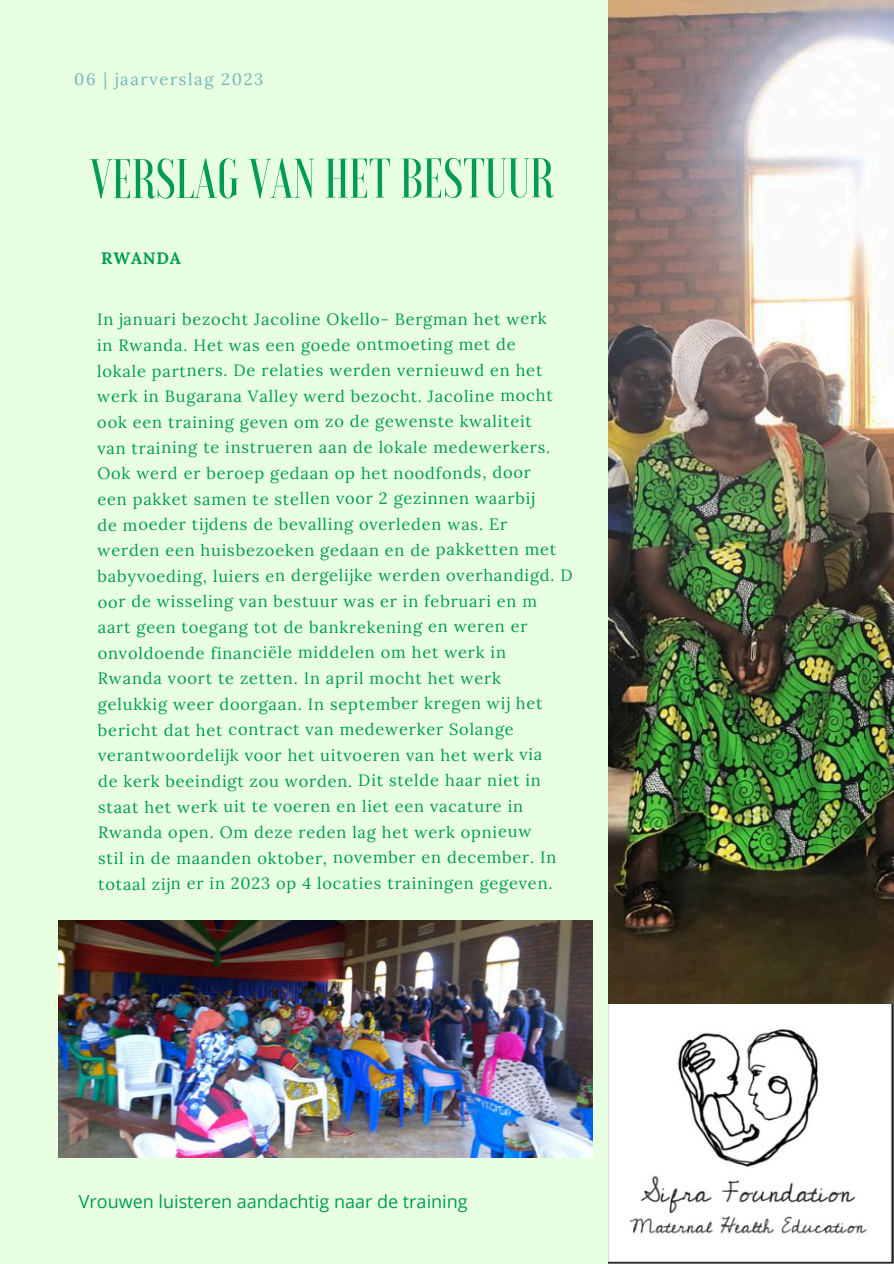
<style>
.page{position:relative;width:894px;height:1264px;background:#fff}
.page>*{position:absolute;margin:0;border:0;box-sizing:border-box;transform-origin:0 0}
.t1{font:500 55.65px "Voga";color:#009d51}
.t2{font:18px "Open Sans";color:#009d51}
.t3{font:16.5px "Lora";letter-spacing:.095em;color:#6fb7b8}
.t4{font:700 16.5px "Lora";letter-spacing:.045em;color:#009d51}
.t5{font:16.35px/25.7px "Lora";letter-spacing:.045em;color:#009d51}
</style>
<div class="page">
<div style="left:0;top:0;width:893px;height:1263px;background:#e9ffe2"></div>
<img style="left:608px;top:1003px;width:285px;height:260px">
<img style="left:608px;top:0;width:285px;height:1003px">
<img style="left:58px;top:920px;width:534px;height:237px">
<p class="t3" style="left:74px;top:68px;width:191px">06 | jaarverslag 2023</p>
<p class="t1" style="left:90px;top:151px;width:465px">VERSLAG VAN HET BESTUUR</p>
<p class="t4" style="left:101px;top:247px;width:81px">RWANDA</p>
<p class="t5" style="left:97px;top:306px;width:477px">In januari bezocht Jacoline Okello- Bergman het werk<br>in Rwanda. Het was een goede ontmoeting met de<br>lokale partners. De relaties werden vernieuwd en het werk in Bugarana Valley werd bezocht. Jacoline mocht ook een training geven om zo de gewenste kwaliteit<br>van training te instrueren aan de lokale medewerkers.<br>Ook werd er beroep gedaan op het noodfonds, door<br>een pakket samen te stellen voor 2 gezinnen waarbij<br>de moeder tijdens de bevalling overleden was. Er<br>werden een huisbezoeken gedaan en de pakketten met babyvoeding, luiers en dergelijke werden overhandigd. D oor de wisseling van bestuur was er in februari en m aart geen toegang tot de bankrekening en weren er onvoldoende financiële middelen om het werk in Rwanda voort te zetten. In april mocht het werk gelukkig weer doorgaan. In september kregen wij het bericht dat het contract van medewerker Solange verantwoordelijk voor het uitvoeren van het werk via<br>de kerk beeindigt zou worden. Dit stelde haar niet in staat het werk uit te voeren en liet een vacature in Rwanda open. Om deze reden lag het werk opnieuw<br>stil in de maanden oktober, november en december. In totaal zijn er in 2023 op 4 locaties trainingen gegeven.</p>
<p class="t2" style="left:79px;top:1189px;width:390px">Vrouwen luisteren aandachtig naar de training</p>
</div>
